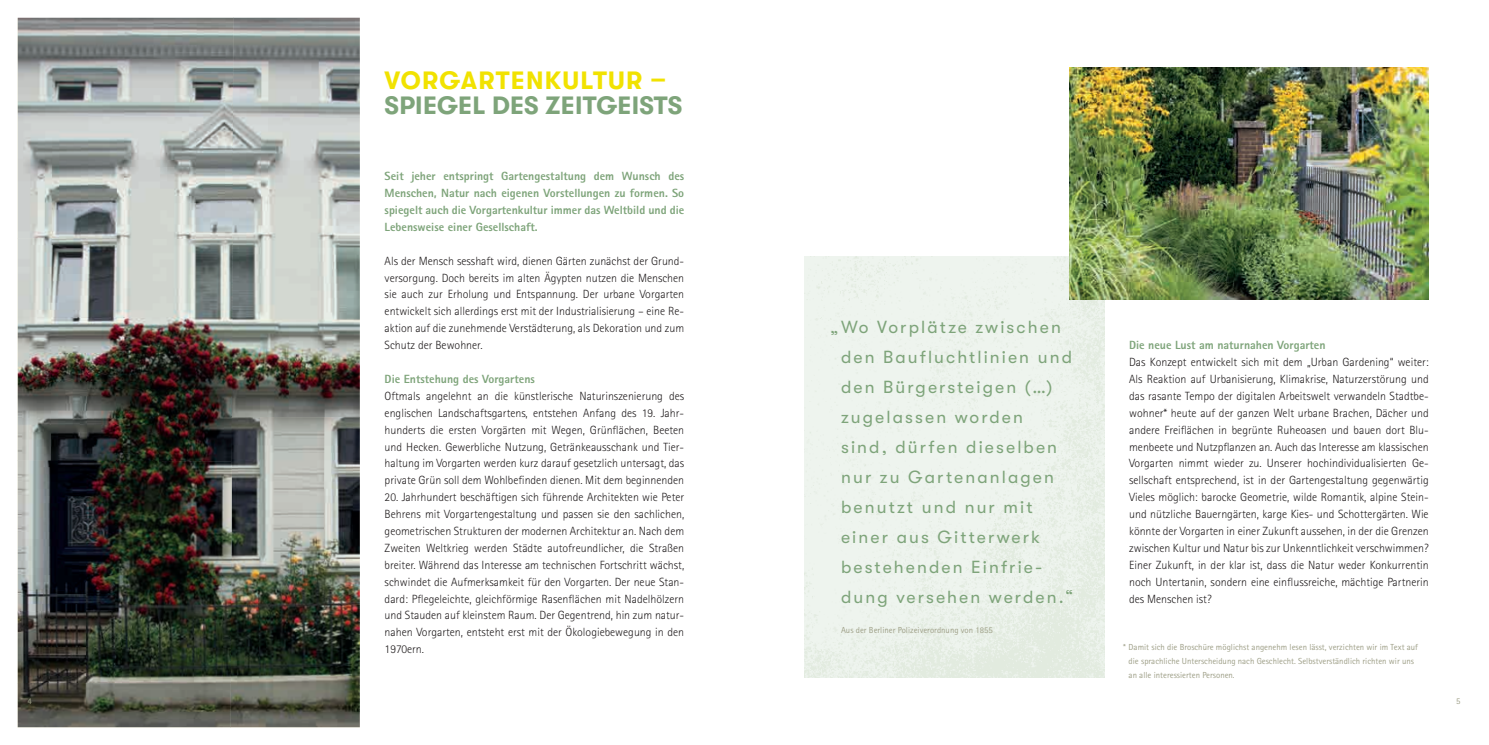
<style>
.page{position:relative;width:1489px;height:745px;background:#fff}
.page>*{position:absolute;margin:0;border:0;box-sizing:border-box;transform-origin:0 0}
.t1{font:700 25px "GT Walsheim";letter-spacing:.01em;color:#7ea47a}
.t2{font:700 25px "GT Walsheim";letter-spacing:.05em;color:#f1e201}
.t3{font:17.5px/30px "GT Walsheim";letter-spacing:.12em;color:#7ea47a}
.t4{font:300 11.88px/16.9px "AT Rotis Sans Serif";color:#231f20;text-align:justify}
.t5{font:800 11.88px/16.9px "AT Rotis Sans Serif";color:#7ea47a;text-align:justify}
.t6{font:8.75px/13.8px "AT Rotis Sans Serif";color:#9e9f87}
</style>
<div class="page">
<img style="left:18px;top:18px;width:212px;height:442px">
<img style="left:230px;top:18px;width:130px;height:708px">
<img style="left:18px;top:460px;width:214px;height:266px">
<img style="left:804px;top:256px;width:300px;height:421px">
<img style="left:1069px;top:67px;width:359px;height:232px">
<h1 class="t2" style="left:384px;top:66px;width:283px">VORGARTENKULTUR –</h1>
<h1 class="t1" style="left:384px;top:91px;width:299px">SPIEGEL DES ZEITGEISTS</h1>
<p class="t5" style="left:384px;top:167px;width:301px">Seit jeher entspringt Gartengestaltung dem Wunsch des Menschen, Natur nach eigenen Vorstellungen zu formen. So spiegelt auch die Vorgartenkultur immer das Weltbild und die Lebensweise einer Gesellschaft.</p>
<p class="t4" style="left:384px;top:252px;width:301px">Als der Mensch sesshaft wird, dienen Gärten zunächst der Grund&shy;versorgung. Doch bereits im alten Ägypten nutzen die Menschen sie auch zur Erholung und Entspannung. Der urbane Vorgarten entwickelt sich allerdings erst mit der Industrialisierung – eine Re&shy;aktion auf die zunehmende Verstädterung, als Dekoration und zum Schutz der Bewohner.</p>
<p class="t5" style="left:384px;top:370px;width:152px">Die Entstehung des Vorgartens</p>
<p class="t4" style="left:384px;top:387px;width:301px">Oftmals angelehnt an die künstlerische Naturinszenierung des englischen Landschaftsgartens, entstehen Anfang des 19. Jahr&shy;hunderts die ersten Vorgärten mit Wegen, Grünflächen, Beeten und Hecken. Gewerbliche Nutzung, Getränkeausschank und Tier&shy;haltung im Vorgarten werden kurz darauf gesetzlich untersagt, das private Grün soll dem Wohlbefinden dienen. Mit dem beginnenden</p>
<p class="t4" style="left:384px;top:488px;width:301px">20. Jahrhundert beschäftigen sich führende Architekten wie Peter Behrens mit Vorgartengestaltung und passen sie den sachlichen, geometrischen Strukturen der modernen Architektur an. Nach dem Zweiten Weltkrieg werden Städte autofreundlicher, die Straßen breiter. Während das Interesse am technischen Fortschritt wächst, schwindet die Aufmerksamkeit für den Vorgarten. Der neue Stan&shy;dard: Pflegeleichte, gleichförmige Rasenflächen mit Nadelhölzern und Stauden auf kleinstem Raum. Der Gegentrend, hin zum natur&shy;nahen Vorgarten, entsteht erst mit der Ökologiebewegung in den 1970ern.</p>
<h2 class="t3" style="left:841px;top:311px;width:233px;text-indent:-11px">„ Wo Vorplätze zwischen den Baufluchtlinien und den Bürgersteigen (…) zugelassen worden sind, dürfen dieselben nur zu Gartenanlagen benutzt und nur mit einer aus Gitterwerk bestehenden Einfrie&shy;dung versehen werden.“</h2>
<p class="t6" style="left:841px;top:622px;width:153px">Aus der Berliner Polizeiverordnung von 1855</p>
<p class="t5" style="left:1129px;top:336px;width:198px">Die neue Lust am naturnahen Vorgarten</p>
<p class="t4" style="left:1129px;top:353px;width:301px">Das Konzept entwickelt sich mit dem „Urban Gardening“ weiter:<br>Als Reaktion auf Urbanisierung, Klimakrise, Naturzerstörung und das rasante Tempo der digitalen Arbeitswelt verwandeln Stadtbe&shy;wohner* heute auf der ganzen Welt urbane Brachen, Dächer und andere Freiflächen in begrünte Ruheoasen und bauen dort Blu&shy;menbeete und Nutzpflanzen an. Auch das Interesse am klassischen Vorgarten nimmt wieder zu. Unserer hochindividualisierten Ge&shy;sellschaft entsprechend, ist in der Gartengestaltung gegenwärtig Vieles möglich: barocke Geometrie, wilde Romantik, alpine Stein&shy;und nützliche Bauerngärten, karge Kies- und Schottergärten. Wie könnte der Vorgarten in einer Zukunft aussehen, in der die Grenzen zwischen Kultur und Natur bis zur Unkenntlichkeit verschwimmen?<br>Einer Zukunft, in der klar ist, dass die Natur weder Konkurrentin noch Untertanin, sondern eine einflussreiche, mächtige Partnerin des Menschen ist?</p>
<p class="t6" style="left:1128px;top:639px;width:291px;text-indent:-5px">* Damit sich die Broschüre möglichst angenehm lesen lässt, verzichten wir im Text auf die sprachliche Unterscheidung nach Geschlecht. Selbstverständlich richten wir uns an alle interessierten Personen.</p>
<p class="t6" style="left:27px;top:693px;width:6px">4</p>
<p class="t6" style="left:1455px;top:693px;width:6px">5</p>
</div>
